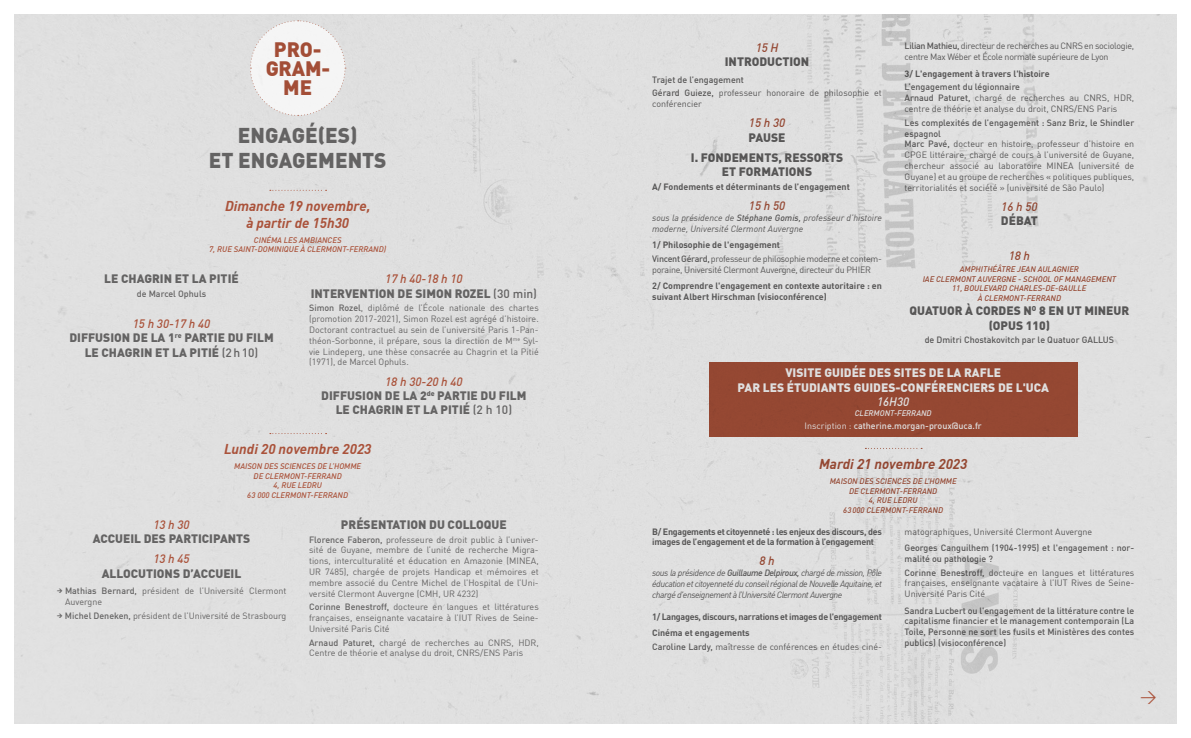
<style>
.page{position:relative;width:1191px;height:738px;background:#fff}
.page>*{position:absolute;margin:0;border:0;box-sizing:border-box;transform-origin:0 0}
.t1{font:900 21px/25.2px "DIN Offc";color:#646363;text-align:center}
.t2{font:900 20.5px/18.6px "DIN Offc";color:#aa523a;text-align:center}
.t3{font:16.2px "DIN Offc";color:#aa523a}
.t4{font:italic 700 14px/16.8px "DIN Offc";color:#aa523a;text-align:center}
.t5{font:900 12px/14.4px "DIN Offc";color:#646363;text-align:center}
.t6{font:900 12px/14.4px "DIN Offc";color:#fff;text-align:center}
.t7{font:italic 500 12px "DIN Offc";color:#aa523a}
.t8{font:italic 500 12px "DIN Offc";color:#fff}
.t9{font:9px/10.8px "DIN Offc";color:#646363}
.t10{font:500 9px/10.8px "DIN Offc";color:#646363}
.t11{font:italic 9px/10.8px "DIN Offc";letter-spacing:-.005em;color:#646363}
.t12{font:9px/13.6px "DIN Offc";letter-spacing:-.03em;color:#646363}
.t13{font:700 9px/10.8px "DIN Offc";letter-spacing:-.03em;color:#646363}
.t14{font:700 9px/10.8px "DIN Offc";letter-spacing:-.01em;color:#646363}
.t15{font:500 9px "DIN Offc";color:#fff}
.t16{font:italic 500 8px/9.6px "DIN Offc";color:#aa523a;text-align:center}
.t17{font:italic 500 8px "DIN Offc";color:#fff}
.s1{font-weight:500;font-style:italic;color:#aa523a}
.s2{font-weight:500}
.s3{font-weight:400}
.s4{font-weight:700}
</style>
<div class="page">
<div style="left:14px;top:14px;width:1162px;height:709px;background:#e0e0e0"></div>
<svg style="left:249px;top:20px;width:97px;height:96px"></svg>
<svg style="left:270px;top:190px;width:56px;height:1px"></svg>
<svg style="left:270px;top:432px;width:56px;height:1px"></svg>
<div style="left:709px;top:362px;width:368px;height:74px;background:#944732"></div>
<svg style="left:865px;top:447px;width:57px;height:1px"></svg>
<svg style="left:57px;top:588px;width:5px;height:5px"></svg>
<svg style="left:57px;top:613px;width:5px;height:4px"></svg>
<h2 class="t2" style="left:265px;top:39px;width:67px">PRO-<br>GRAM-<br>ME</h2>
<h1 class="t1" style="left:209px;top:122px;width:179px">ENGAGÉ(ES)<br>ET ENGAGEMENTS</h1>
<h3 class="t4" style="left:225px;top:196px;width:147px">Dimanche 19 novembre, à partir de 15h30</h3>
<p class="t16" style="left:209px;top:235px;width:178px">CINÉMA LES AMBIANCES<br>7, RUE SAINT-DOMINIQUE À CLERMONT-FERRAND)</p>
<h3 class="t5" style="left:104px;top:271px;width:136px">LE CHAGRIN ET LA PITIÉ</h3>
<p class="t10" style="left:137px;top:288px;width:71px">de Marcel Ophuls</p>
<h3 class="t5" style="left:69px;top:315px;width:206px"><span class="s1">15 h 30-17 h 40<br></span>DIFFUSION DE LA 1<sup>re</sup> PARTIE DU FILM<br>LE CHAGRIN ET LA PITIÉ <span class="s2">(2h10)</span></h3>
<h3 class="t5" style="left:311px;top:271px;width:228px"><span class="s1">17 h 40-18 h 10<br></span>INTERVENTION DE SIMON ROZEL <span class="s2">(30 min)</span></h3>
<p class="t9" style="left:309px;top:302px;width:231px;text-align:justify"><span class="s2">Simon Rozel</span>, diplômé de l’École nationale des chartes (promotion 2017-2021), Simon Rozel est agrégé d’histoire.<br>Doctorant contractuel au sein de l’université Paris 1-Pan&shy;théon-Sorbonne, il prépare, sous la direction de M<sup>me</sup> Syl&shy;vie Lindeperg, une thèse consacrée au Chagrin et la Pitié (1971), de Marcel Ophuls.</p>
<h3 class="t5" style="left:321px;top:373px;width:207px"><span class="s1">18 h 30-20 h 40<br></span>DIFFUSION DE LA 2<sup>de</sup> PARTIE DU FILM<br>LE CHAGRIN ET LA PITIÉ <span class="s2">(2 h 10)</span></h3>
<h3 class="t4" style="left:224px;top:439px;width:149px">Lundi 20 novembre 2023</h3>
<p class="t16" style="left:234px;top:461px;width:128px">MAISON DES SCIENCES DE L’HOMME<br>DE CLERMONT-FERRAND<br>4, RUE LEDRU<br>63 000 CLERMONT-FERRAND</p>
<h3 class="t7" style="left:153px;top:516px;width:38px">13 h 30</h3>
<h3 class="t5" style="left:93px;top:530px;width:159px">ACCUEIL DES PARTICIPANTS</h3>
<h3 class="t7" style="left:153px;top:551px;width:38px">13 h 45</h3>
<h3 class="t5" style="left:102px;top:565px;width:141px">ALLOCUTIONS D’ACCUEIL</h3>
<p class="t9" style="left:65px;top:585px;width:223px"><span class="s2">Mathias Bernard,</span> président de l’Université Clermont<br>Auvergne</p>
<p class="t9" style="left:65px;top:609px;width:223px"><span class="s2">Michel Deneken,</span> président de l’Université de Strasbourg</p>
<h3 class="t5" style="left:341px;top:516px;width:167px">PRÉSENTATION DU COLLOQUE</h3>
<p class="t9" style="left:309px;top:533px;width:231px;text-align:justify"><span class="s2">Florence Faberon,</span> professeure de droit public à l’univer&shy;sité de Guyane, membre de l’unité de recherche Migra&shy;tions, interculturalité et éducation en Amazonie (MINEA, UR 7485), chargée de projets Handicap et mémoires et membre associé du Centre Michel de l’Hospital de l’Uni&shy;versité Clermont Auvergne (CMH, UR 4232)</p>
<p class="t9" style="left:309px;top:601px;width:231px;text-align:justify"><span class="s2">Corinne Benestroff,</span> docteure en langues et littératures françaises, enseignante vacataire à l’IUT Rives de Seine-Université Paris Cité</p>
<p class="t9" style="left:309px;top:636px;width:231px"><span class="s2">Arnaud Paturet,</span> chargé de recherches au CNRS, HDR,<br>Centre de théorie et analyse du droit, CNRS/ENS Paris</p>
<p class="t12" style="left:904px;top:41px;width:231px;line-height:10.8px"><span class="s2">Lilian Mathieu,</span> directeur de recherches au CNRS en sociologie, centre Max Wéber et École normale supérieure de Lyon</p>
<p class="t14" style="left:904px;top:68px;width:146px">3/ L'engagement à travers l'histoire</p>
<p class="t9" style="left:904px;top:81px;width:231px"><span class="s2">L’engagement du légionnaire<br>Arnaud Paturet,</span> chargé de recherches au CNRS, HDR, centre de théorie et analyse du droit, CNRS/ENS Paris</p>
<p class="t9" style="left:904px;top:117px;width:231px"><span class="s2">Les complexités de l’engagement : Sanz Briz, le Shindler espagnol<br>Marc Pavé,</span> docteur en histoire, professeur d’histoire en CPGE littéraire, chargé de cours à l’université de Guyane, chercheur associé au laboratoire MINEA (université de Guyane) et au groupe de recherches « politiques publiques, territorialités et société » (université de São Paulo)</p>
<h3 class="t7" style="left:1001px;top:198px;width:38px">16 h 50</h3>
<h3 class="t5" style="left:1001px;top:213px;width:38px">DÉBAT</h3>
<h3 class="t7" style="left:1008px;top:247px;width:23px">18 h</h3>
<p class="t16" style="left:922px;top:264px;width:195px">AMPHITHÉÂTRE JEAN AULAGNIER<br>IAE CLERMONT AUVERGNE - SCHOOL OF MANAGEMENT<br>11, BOULEVARD CHARLES-DE-GAULLE<br>À CLERMONT-FERRAND</p>
<h3 class="t5" style="left:909px;top:303px;width:221px">QUATUOR À CORDES N<sup>O</sup> 8 EN UT MINEUR (OPUS 110)</h3>
<p class="t10" style="left:924px;top:334px;width:191px">de Dmitri Chostakovitch par le Quatuor GALLUS</p>
<h3 class="t6" style="left:737px;top:364px;width:313px">VISITE GUIDÉE DES SITES DE LA RAFLE<br>PAR LES ÉTUDIANTS GUIDES-CONFÉRENCIERS DE L'UCA</h3>
<h3 class="t8" style="left:877px;top:394px;width:34px">16H30</h3>
<p class="t17" style="left:855px;top:407px;width:78px">CLERMONT-FERRAND</p>
<p class="t15" style="left:804px;top:420px;width:179px"><span class="s3">Inscription :</span> catherine.morgan-proux@uca.fr</p>
<h3 class="t4" style="left:819px;top:454px;width:150px">Mardi 21 novembre 2023</h3>
<p class="t16" style="left:829px;top:476px;width:128px">MAISON DES SCIENCES DE L’HOMME<br>DE CLERMONT-FERRAND<br>4, RUE LEDRU<br>63000 CLERMONT-FERRAND</p>
<p class="t13" style="left:652px;top:525px;width:231px">B/ Engagements et citoyenneté : les enjeux des discours, des images de l’engagement et de la formation à l’engagement</p>
<h3 class="t7" style="left:759px;top:553px;width:17px">8 h</h3>
<p class="t11" style="left:652px;top:567px;width:231px;text-align:justify">sous la présidence de <span class="s2">Guillaume Delpiroux,</span> chargé de mission, Pôle éducation et citoyenneté du conseil régional de Nouvelle Aquitaine, et chargé d'enseignement à l’Université Clermont Auvergne</p>
<p class="t13" style="left:652px;top:607px;width:231px;line-height:16.5px">1/ Langages, discours, narrations et images de l’engagement<br>Cinéma et engagements</p>
<p class="t9" style="left:652px;top:640px;width:231px"><span class="s2">Caroline Lardy,</span> maîtresse de conférences en études ciné-</p>
<h3 class="t7" style="left:755px;top:40px;width:24px">15 H</h3>
<h3 class="t5" style="left:725px;top:54px;width:86px">INTRODUCTION</h3>
<p class="t9" style="left:652px;top:72px;width:231px;line-height:13.6px"><span class="s2">Trajet de l’engagement<br>Gérard Guieze,</span> professeur honoraire de philosophie et</p>
<p class="t9" style="left:652px;top:98px;width:51px">conférencier</p>
<h3 class="t7" style="left:749px;top:115px;width:38px">15 h 30</h3>
<h3 class="t5" style="left:691px;top:126px;width:154px;line-height:20.1px">PAUSE<br>I. FONDEMENTS, RESSORTS</h3>
<h3 class="t5" style="left:722px;top:164px;width:92px">ET FORMATIONS</h3>
<p class="t14" style="left:652px;top:181px;width:199px">A/ Fondements et déterminants de l’engagement</p>
<h3 class="t7" style="left:749px;top:198px;width:38px">15 h 50</h3>
<p class="t11" style="left:652px;top:212px;width:231px">sous la présidence de <span class="s2">Stéphane Gomis,</span> professeur d’histoire moderne, Université Clermont Auvergne</p>
<p class="t12" style="left:652px;top:237px;width:231px"><span class="s4">1/ Philosophie de l'engagement<br></span><span class="s2">Vincent Gérard,</span> professeur de philosophie moderne et contem-</p>
<p class="t12" style="left:652px;top:262px;width:220px">poraine, Université Clermont Auvergne, directeur du PHIER</p>
<p class="t14" style="left:652px;top:280px;width:231px">2/ Comprendre l'engagement en contexte autoritaire : en suivant Albert Hirschman (visioconférence)</p>
<p class="t9" style="left:904px;top:525px;width:189px">matographiques, Université Clermont Auvergne</p>
<p class="t10" style="left:904px;top:541px;width:231px">Georges Canguilhem (1904-1995) et l'engagement : nor&shy;malité ou pathologie ?</p>
<p class="t9" style="left:904px;top:566px;width:231px;text-align:justify"><span class="s2">Corinne Benestroff,</span> docteure en langues et littératures françaises, enseignante vacataire à l’IUT Rives de Seine-Université Paris Cité</p>
<p class="t10" style="left:904px;top:604px;width:231px;text-align:justify">Sandra Lucbert ou l'engagement de la littérature contre le capitalisme financier et le management contemporain (La Toile, Personne ne sort les fusils et Ministères des contes publics) (visioconférence)</p>
<h3 class="t3" style="left:1140px;top:685px;width:18px">→</h3>
</div>
